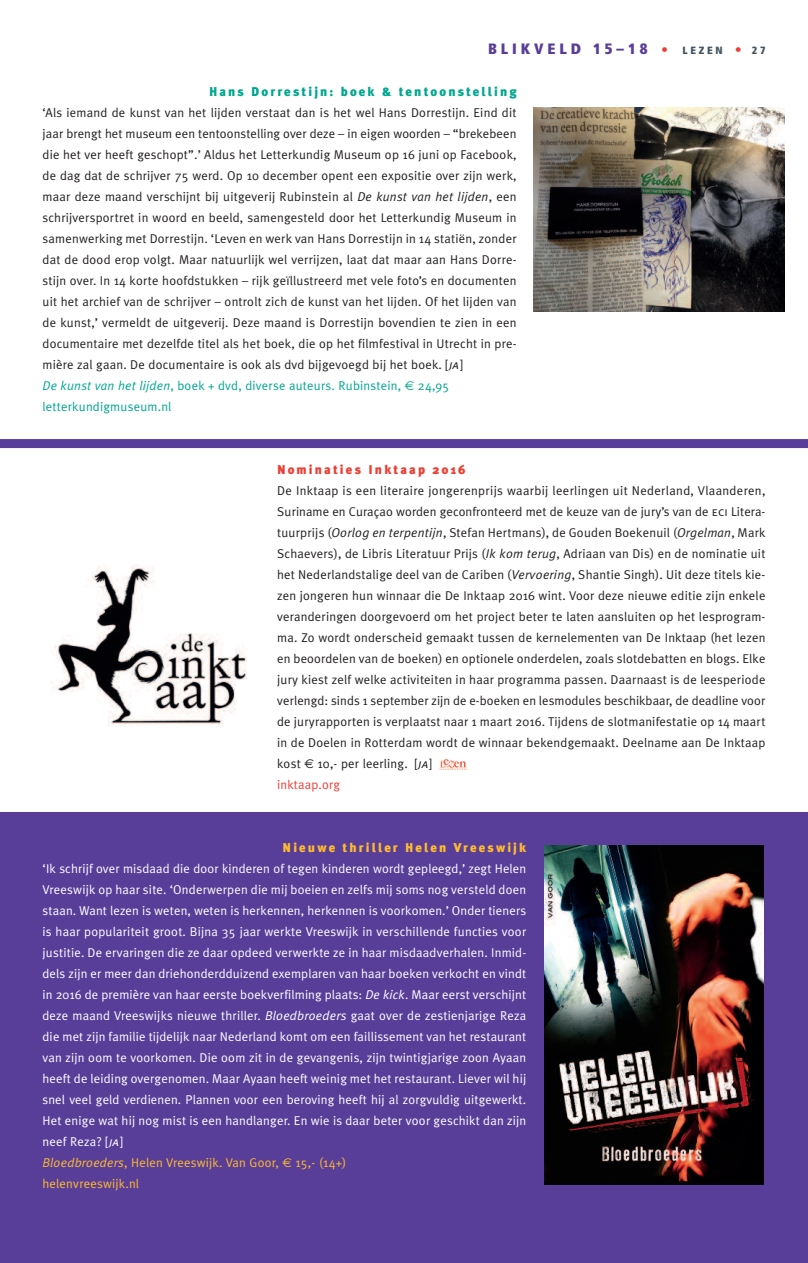
<style>
.page{position:relative;width:808px;height:1263px;background:#fff}
.page>*{position:absolute;margin:0;border:0;box-sizing:border-box;transform-origin:0 0}
.t1{font:900 condensed 15px "Frutiger";letter-spacing:.26em;color:#593e99}
.t2{font:12.75px/21px "Meta Plus Normal";letter-spacing:.015em;color:#231f20}
.t3{font:12.75px/21px "Meta Plus Normal";letter-spacing:.015em;color:#fff}
.t4{font:900 12.75px "Meta Plus";letter-spacing:.165em;color:#00a78f}
.t5{font:900 12.75px "Meta Plus";letter-spacing:.165em;color:#fdbb2e}
.t6{font:900 12.75px "Meta Plus";letter-spacing:.165em;color:#ee3e34}
.s1{font-stretch:normal;font-size:12.75px;color:#ee3e34}
.s2{font-size:10.5px;color:#45555f}
.s3{font-style:italic}
.s4{font-family:"Meta Plus Normal Caps";font-style:italic}
.s5{font-style:italic;color:#00a78f}
.s6{color:#00a78f}
.s7{font-family:"Euro Sans";color:#00a78f}
.s8{font-family:"Meta Plus Normal Caps"}
.s9{font-family:"Euro Sans"}
.s10{color:#ee3e34}
.s11{font-style:italic;color:#fdbb2e}
.s12{color:#fdbb2e}
.s13{font-family:"Euro Sans";color:#fdbb2e}
</style>
<div class="page">
<img style="left:50px;top:564px;width:197px;height:162px">
<div style="left:0;top:816px;width:808px;height:447px;background:#593e99"></div>
<img style="left:544px;top:846px;width:219px;height:338px">
<div style="left:0;top:439px;width:808px;height:9px;background:#593e99"></div>
<div style="left:0;top:812px;width:808px;height:9px;background:#593e99"></div>
<img style="left:534px;top:108px;width:250px;height:203px">
<img style="left:439px;top:760px;width:28px;height:10px">
<p class="t1" style="left:488px;top:43px;width:279px">BLIKVELD 15–18 <span class="s1">•</span> <span class="s2">LEZEN</span> <span class="s1">•</span> <span class="s2">27</span></p>
<p class="t4" style="left:209px;top:84px;width:309px">Hans Dorrestijn: boek &amp; tentoonstelling</p>
<p class="t2" style="left:43px;top:102px;width:476px">‘Als iemand de kunst van het lijden verstaat dan is het wel Hans Dorrestijn. Eind dit jaar brengt het museum een tentoonstelling over deze – in eigen woorden – “brekebeen die het ver heeft geschopt”.’ Aldus het Letterkundig Museum op 16 juni op Facebook, de dag dat de schrijver 75 werd. Op 10 december opent een expositie over zijn werk, maar deze maand verschijnt bij uitgeverij Rubinstein al <span class="s3">De kunst van het lijden</span>, een schrijversportret in woord en beeld, samengesteld door het Letterkundig Museum in samenwerking met Dorrestijn. ‘Leven en werk van Hans Dorrestijn in 14 statiën, zonder dat de dood erop volgt. Maar natuurlijk wel verrijzen, laat dat maar aan Hans Dorre&shy;stijn over. In 14 korte hoofdstukken – rijk geïllustreerd met vele foto’s en documenten uit het archief van de schrijver – ontrolt zich de kunst van het lijden. Of het lijden van de kunst,’ vermeldt de uitgeverij. Deze maand is Dorrestijn bovendien te zien in een documentaire met dezelfde titel als het boek, die op het filmfestival in Utrecht in pre&shy;mière zal gaan. De documentaire is ook als dvd bijgevoegd bij het boek. [<span class="s4">ja</span>]<br><span class="s5">De kunst van het lijden</span><span class="s6">, boek + dvd, diverse auteurs. Rubinstein,</span> <span class="s7">€</span> <span class="s6">24,95 letterkundigmuseum.nl</span></p>
<p class="t6" style="left:277px;top:462px;width:190px">Nominaties Inktaap 2016</p>
<p class="t2" style="left:277px;top:480px;width:490px">De Inktaap is een literaire jongerenprijs waarbij leerlingen uit Nederland, Vlaanderen, Suriname en Curaçao worden geconfronteerd met de keuze van de jury’s van de <span class="s8">eci</span> Litera&shy;tuurprijs (<span class="s3">Oorlog en terpentijn</span>, Stefan Hertmans), de Gouden Boekenuil (<span class="s3">Orgelman</span>, Mark Schaevers), de Libris Literatuur Prijs (<span class="s3">Ik kom terug</span>, Adriaan van Dis) en de nominatie uit het Nederlandstalige deel van de Cariben (<span class="s3">Vervoering</span>, Shantie Singh). Uit deze titels kie&shy;zen jongeren hun winnaar die De Inktaap 2016 wint. Voor deze nieuwe editie zijn enkele veranderingen doorgevoerd om het project beter te laten aansluiten op het lesprogram&shy;ma. Zo wordt onderscheid gemaakt tussen de kernelementen van De Inktaap (het lezen en beoordelen van de boeken) en optionele onderdelen, zoals slotdebatten en blogs. Elke jury kiest zelf welke activiteiten in haar programma passen. Daarnaast is de leesperiode verlengd: sinds 1 september zijn de e-boeken en lesmodules beschikbaar, de deadline voor de juryrapporten is verplaatst naar 1 maart 2016. Tijdens de slotmanifestatie op 14 maart in de Doelen in Rotterdam wordt de winnaar bekendgemaakt. Deelname aan De Inktaap kost <span class="s9">€</span> 10,- per leerling. [<span class="s4">ja</span>]<br><span class="s10">inktaap.org</span></p>
<p class="t5" style="left:283px;top:840px;width:245px">Nieuwe thriller Helen Vreeswijk</p>
<p class="t3" style="left:42px;top:858px;width:485px">‘Ik schrijf over misdaad die door kinderen of tegen kinderen wordt gepleegd,’ zegt Helen Vreeswijk op haar site. ‘Onderwerpen die mij boeien en zelfs mij soms nog versteld doen staan. Want lezen is weten, weten is herkennen, herkennen is voorkomen.’ Onder tieners is haar populariteit groot. Bijna 35 jaar werkte Vreeswijk in verschillende functies voor justitie. De ervaringen die ze daar opdeed verwerkte ze in haar misdaadverhalen. Inmid&shy;dels zijn er meer dan driehonderdduizend exemplaren van haar boeken verkocht en vindt in 2016 de première van haar eerste boekverfilming plaats: <span class="s3">De kick</span>. Maar eerst verschijnt deze maand Vreeswijks nieuwe thriller. <span class="s3">Bloedbroeders</span> gaat over de zestienjarige Reza die met zijn familie tijdelijk naar Nederland komt om een faillissement van het restaurant van zijn oom te voorkomen. Die oom zit in de gevangenis, zijn twintigjarige zoon Ayaan heeft de leiding overgenomen. Maar Ayaan heeft weinig met het restaurant. Liever wil hij snel veel geld verdienen. Plannen voor een beroving heeft hij al zorgvuldig uitgewerkt.<br>Het enige wat hij nog mist is een handlanger. En wie is daar beter voor geschikt dan zijn neef Reza? [<span class="s4">ja</span>]<br><span class="s11">Bloedbroeders</span><span class="s12">, Helen Vreeswijk. Van Goor,</span> <span class="s13">€</span> <span class="s12">15,- (14+)<br>helenvreeswijk.nl</span></p>
</div>
